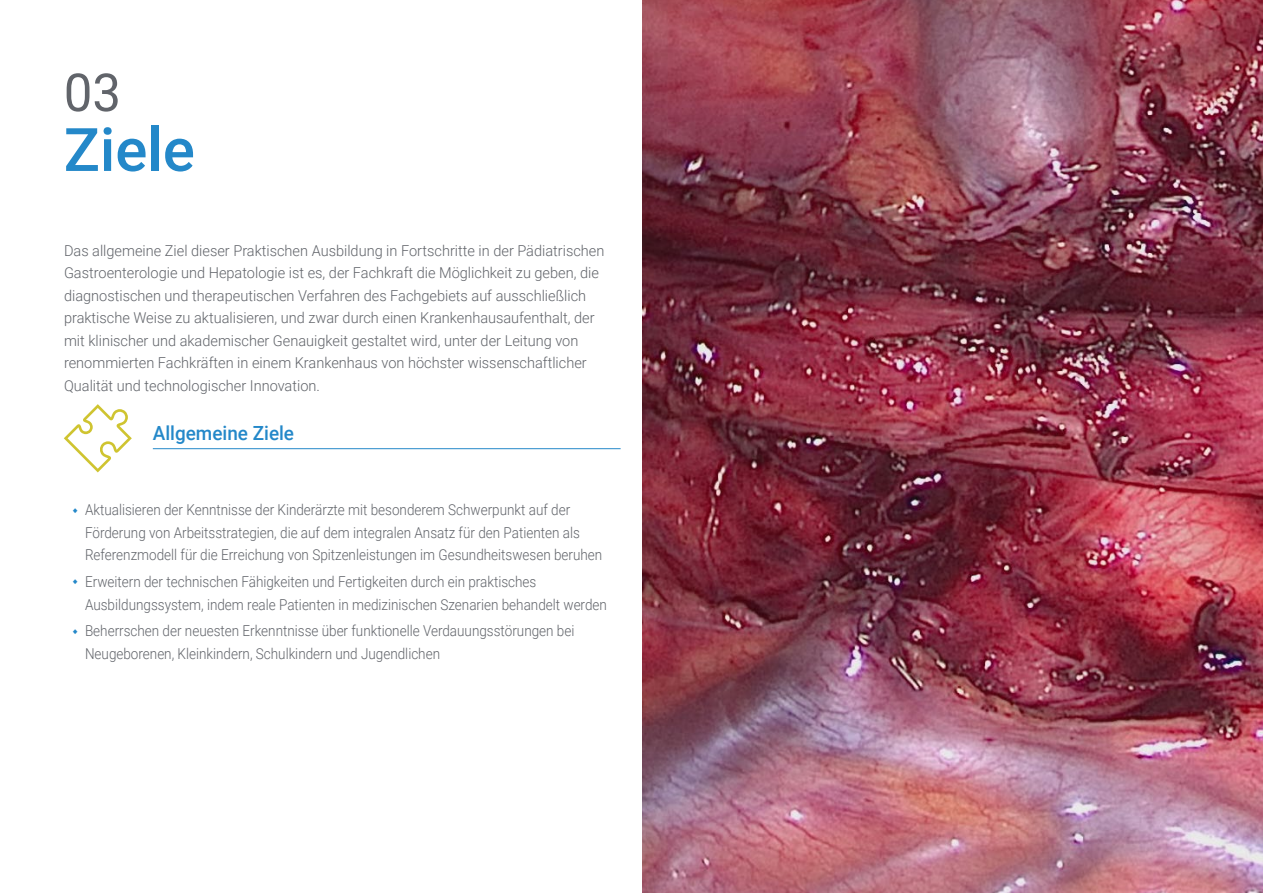
<style>
.page{position:relative;width:1263px;height:893px;background:#fff}
.page>*{position:absolute;margin:0;border:0;box-sizing:border-box;transform-origin:0 0}
.t1{font:500 60px "Roboto";color:#2488c9}
.t2{font:52.5px "Roboto";color:#61646a}
.t3{font:500 19.5px "Roboto";color:#2488c9}
.t4{font:300 15px/22.5px "Roboto";color:#61646a;scale:.9 1}
.t5{font:300 15px/22.5px "Roboto";color:#61646a}
</style>
<div class="page">
<img style="left:642px;top:0;width:621px;height:893px">
<hr style="left:153px;top:448px;width:468px;height:1px;background:#2488c9">
<svg style="left:64px;top:404px;width:68px;height:68px"></svg>
<h2 class="t2" style="left:64px;top:56px;width:59px">03</h2>
<h1 class="t1" style="left:64px;top:108px;width:133px">Ziele</h1>
<p class="t5" style="left:64px;top:239px;width:542px">Das allgemeine Ziel dieser Praktischen Ausbildung in Fortschritte in der Pädiatrischen Gastroenterologie und Hepatologie ist es, der Fachkraft die Möglichkeit zu geben, die diagnostischen und therapeutischen Verfahren des Fachgebiets auf ausschließlich praktische Weise zu aktualisieren, und zwar durch einen Krankenhausaufenthalt, der mit klinischer und akademischer Genauigkeit gestaltet wird, unter der Leitung von renommierten Fachkräften in einem Krankenhaus von höchster wissenschaftlicher Qualität und technologischer Innovation.</p>
<h3 class="t3" style="left:153px;top:420px;width:143px">Allgemeine Ziele</h3>
<p class="t4" style="left:85px;top:498px;width:576px">Aktualisieren der Kenntnisse der Kinderärzte mit besonderem Schwerpunkt auf der<br>Förderung von Arbeitsstrategien, die auf dem integralen Ansatz für den Patienten als<br>Referenzmodell für die Erreichung von Spitzenleistungen im Gesundheitswesen beruhen</p>
<p class="t4" style="left:85px;top:570px;width:581px">Erweitern der technischen Fähigkeiten und Fertigkeiten durch ein praktisches<br>Ausbildungssystem, indem reale Patienten in medizinischen Szenarien behandelt werden</p>
<p class="t4" style="left:85px;top:619px;width:545px">Beherrschen der neuesten Erkenntnisse über funktionelle Verdauungsstörungen bei<br>Neugeborenen, Kleinkindern, Schulkindern und Jugendlichen</p>
</div>
